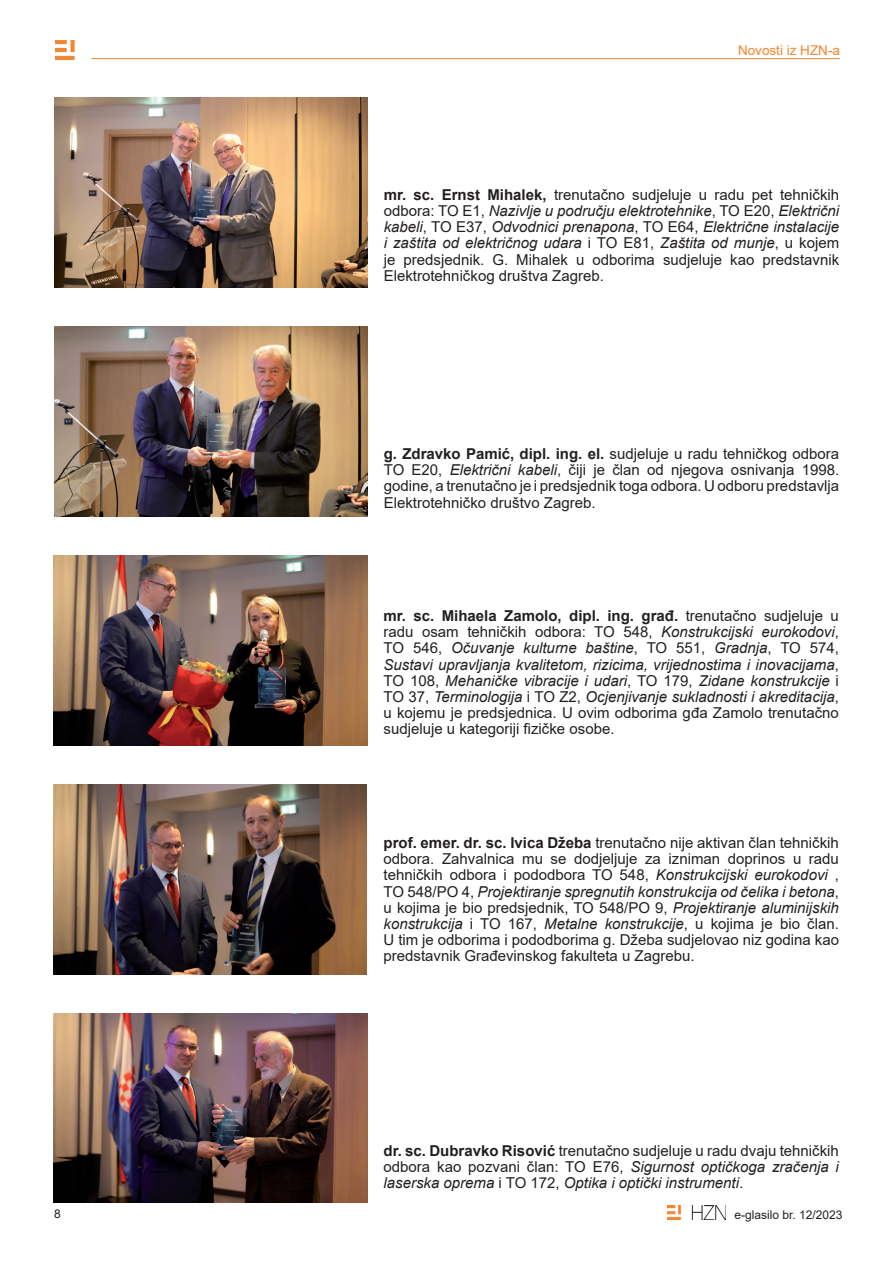
<style>
.page{position:relative;width:893px;height:1263px;background:#fff}
.page>*{position:absolute;margin:0;border:0;box-sizing:border-box;transform-origin:0 0}
.t1{font:15px/16.2px "Arial";color:#231f20;text-align:justify}
.t2{font:italic 15px/16.2px "Arial";color:#231f20;text-align:justify}
.t3{font:13.5px "Arial";color:#f58631}
.t4{font:12px "Arial";color:#231f20}
.s1{font-weight:700}
.s2{font-style:italic}
.s3{font-weight:700;font-style:normal}
.s4{font-style:normal}
</style>
<div class="page">
<img style="left:55px;top:40px;width:19px;height:19px">
<img style="left:668px;top:1206px;width:57px;height:13px">
<hr style="left:91px;top:58px;width:749px;height:1px;background:#f58630">
<img style="left:54px;top:97px;width:314px;height:190px">
<img style="left:54px;top:326px;width:314px;height:190px">
<img style="left:54px;top:784px;width:313px;height:190px">
<img style="left:54px;top:555px;width:314px;height:190px">
<img style="left:54px;top:1013px;width:314px;height:190px">
<p class="t4" style="left:54px;top:1206px;width:8px">8</p>
<p class="t3" style="left:738px;top:40px;width:104px">Novosti iz HZN-a</p>
<p class="t1" style="left:384px;top:186px;width:457px"><span class="s1">mr. sc. Ernst Mihalek,</span> trenutačno sudjeluje u radu pet tehničkih odbora: TO E1, <span class="s2">Nazivlje u području elektrotehnike</span>, TO E20, <span class="s2">Električni kabeli</span>, TO E37, <span class="s2">Odvodnici prenapona</span>, TO E64, <span class="s2">Električne instalacije i zaštita od električnog udara</span> i TO E81, <span class="s2">Zaštita od munje</span>, u kojem je predsjednik. G. Mihalek u odborima sudjeluje kao predstavnik Elektrotehničkog društva Zagreb.</p>
<p class="t1" style="left:384px;top:446px;width:457px"><span class="s1">g. Zdravko Pamić, dipl. ing. el.</span> sudjeluje u radu tehničkog odbora TO E20, <span class="s2">Električni kabeli</span>, čiji je član od njegova osnivanja 1998. godine, a trenutačno je i predsjednik toga odbora. U odboru predstavlja Elektrotehničko društvo Zagreb.</p>
<p class="t2" style="left:384px;top:608px;width:457px"><span class="s3">mr. sc. Mihaela Zamolo, dipl. ing. građ.</span> <span class="s4">trenutačno sudjeluje u radu osam tehničkih odbora: TO 548,</span> Konstrukcijski eurokodovi<span class="s4">, TO 546,</span> Očuvanje kulturne baštine<span class="s4">, TO 551,</span> Gradnja<span class="s4">, TO 574, </span>Sustavi upravljanja kvalitetom, rizicima, vrijednostima i inovacijama<span class="s4">, TO 108,</span> Mehaničke vibracije i udari<span class="s4">, TO 179,</span> Zidane konstrukcije <span class="s4">i TO 37,</span> Terminologija <span class="s4">i TO Z2,</span> Ocjenjivanje sukladnosti i akreditacija<span class="s4">, u kojemu je predsjednica. U ovim odborima gđa Zamolo trenutačno sudjeluje u kategoriji fizičke osobe.</span></p>
<p class="t1" style="left:384px;top:834px;width:457px"><span class="s1">prof. emer. dr. sc. Ivica Džeba</span> trenutačno nije aktivan član tehničkih odbora. Zahvalnica mu se dodjeljuje za izniman doprinos u radu tehničkih odbora i pododbora TO 548, <span class="s2">Konstrukcijski eurokodovi</span> , TO 548/PO 4, <span class="s2">Projektiranje spregnutih konstrukcija od čelika i betona</span>, u kojima je bio predsjednik, TO 548/PO 9, <span class="s2">Projektiranje aluminijskih konstrukcija</span> i TO 167, <span class="s2">Metalne konstrukcije</span>, u kojima je bio član.<br>U tim je odborima i pododborima g. Džeba sudjelovao niz godina kao predstavnik Građevinskog fakulteta u Zagrebu.</p>
<p class="t1" style="left:384px;top:1142px;width:457px"><span class="s1">dr. sc. Dubravko Risović</span> trenutačno sudjeluje u radu dvaju tehničkih odbora kao pozvani član: TO E76, <span class="s2">Sigurnost optičkoga zračenja i laserska oprema</span> i TO 172, <span class="s2">Optika i optički instrumenti</span>.</p>
<p class="t4" style="left:734px;top:1206px;width:110px">e-glasilo br. 12/2023</p>
</div>
